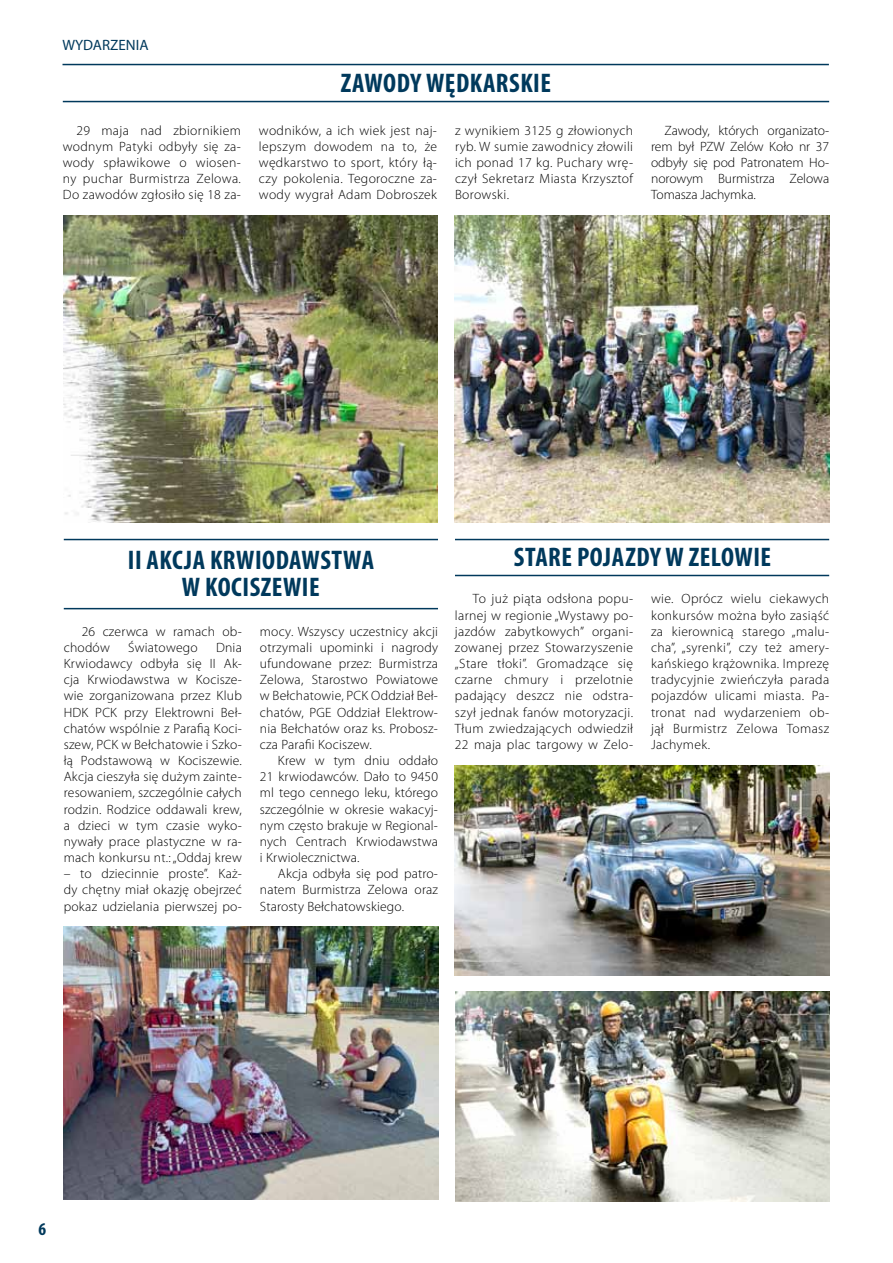
<style>
.page{position:relative;width:893px;height:1263px;background:#fff}
.page>*{position:absolute;margin:0;border:0;box-sizing:border-box;transform-origin:0 0}
.t1{font:700 condensed 27px/27px "Myriad Pro";letter-spacing:.02em;color:#00395c;text-align:center}
.t2{font:700 condensed 18px "Myriad Pro";color:#00395c}
.t3{font:15px "Myriad Pro";color:#00395c}
.t4{font:300 13.5px/16.2px "Myriad Pro";letter-spacing:.015em;color:#000;text-align:justify}
</style>
<div class="page">
<img style="left:455px;top:216px;width:374px;height:307px">
<img style="left:64px;top:927px;width:374px;height:272px">
<hr style="left:64px;top:608px;width:374px;height:1px;background:#00395c">
<hr style="left:64px;top:539px;width:374px;height:1px;background:#00395c">
<hr style="left:63px;top:64px;width:766px;height:1px;background:#00395c">
<img style="left:64px;top:215px;width:374px;height:308px">
<hr style="left:455px;top:575px;width:374px;height:1px;background:#00395c">
<hr style="left:455px;top:539px;width:374px;height:1px;background:#00395c">
<img style="left:455px;top:765px;width:374px;height:210px">
<hr style="left:63px;top:101px;width:766px;height:1px;background:#00395c">
<img style="left:455px;top:991px;width:374px;height:210px">
<p class="t3" style="left:63px;top:35px;width:88px">WYDARZENIA</p>
<h1 class="t1" style="left:341px;top:69px;width:212px">ZAWODY WĘDKARSKIE</h1>
<p class="t4" style="left:63px;top:122px;width:180px;text-indent:13px">29 maja nad zbiornikiem wodnym Patyki odbyły się za&shy;wody spławikowe o wiosen&shy;ny puchar Burmistrza Zelowa.<br>Do zawodów zgłosiło się 18 za-</p>
<p class="t4" style="left:259px;top:122px;width:180px">wodników, a ich wiek jest naj&shy;lepszym dowodem na to, że wędkarstwo to sport, który łą&shy;czy pokolenia. Tegoroczne za&shy;wody wygrał Adam Dobroszek</p>
<p class="t4" style="left:455px;top:122px;width:180px">z wynikiem 3125 g złowionych ryb. W sumie zawodnicy złowili ich ponad 17 kg. Puchary wrę&shy;czył Sekretarz Miasta Krzysztof Borowski.</p>
<p class="t4" style="left:651px;top:122px;width:180px;text-indent:13px">Zawody, których organizato&shy;rem był PZW Zelów Koło nr 37 odbyły się pod Patronatem Ho&shy;norowym Burmistrza Zelowa Tomasza Jachymka.</p>
<h1 class="t1" style="left:128px;top:545px;width:247px">II AKCJA KRWIODAWSTWA<br>W KOCISZEWIE</h1>
<p class="t4" style="left:64px;top:623px;width:180px;text-indent:18px">26 czerwca w ramach ob&shy;chodów</p>
<p class="t4" style="left:260px;top:623px;width:180px">mocy. Wszyscy uczestnicy akcji otrzymali upominki i nagrody ufundowane przez: Burmistrza Zelowa, Starostwo Powiatowe w Bełchatowie, PCK Oddział Beł&shy;chatów, PGE Oddział Elektrow&shy;nia Bełchatów oraz ks. Probosz&shy;cza Parafii Kociszew.</p>
<p class="t4" style="left:260px;top:753px;width:180px;text-indent:18px">Krew w tym dniu oddało 21 krwiodawców. Dało to 9450 ml tego cennego leku, którego szczególnie w okresie wakacyj&shy;nym często brakuje w Regional&shy;nych Centrach Krwiodawstwa i Krwiolecznictwa.</p>
<p class="t4" style="left:260px;top:866px;width:180px;text-indent:18px">Akcja odbyła się pod patro&shy;natem Burmistrza Zelowa oraz Starosty Bełchatowskiego.</p>
<p class="t4" style="left:128px;top:639px;width:71px">Światowego</p>
<p class="t4" style="left:64px;top:639px;width:180px;text-indent:152px">Dnia Krwiodawcy odbyła się II Ak&shy;cja Krwiodawstwa w Kocisze&shy;wie zorganizowana przez Klub HDK PCK przy Elektrowni Beł&shy;chatów wspólnie z Parafią Koci&shy;szew, PCK w Bełchatowie i Szko&shy;łą Podstawową w Kociszewie.<br>Akcja cieszyła się dużym zainte&shy;resowaniem, szczególnie całych rodzin. Rodzice oddawali krew, a dzieci w tym czasie wyko&shy;nywały prace plastyczne w ra&shy;mach konkursu nt.: „Oddaj krew</p>
<p class="t4" style="left:64px;top:866px;width:180px">– to dziecinnie proste”. Każ&shy;dy chętny miał okazję obejrzeć pokaz udzielania pierwszej po-</p>
<h1 class="t1" style="left:514px;top:543px;width:259px">STARE POJAZDY W ZELOWIE</h1>
<p class="t4" style="left:455px;top:591px;width:180px;text-indent:18px">To już piąta odsłona popu&shy;larnej w regionie „Wystawy po&shy;jazdów zabytkowych” organi&shy;zowanej przez Stowarzyszenie „Stare tłoki”. Gromadzące się czarne chmury i przelotnie padający deszcz nie odstra&shy;szył jednak fanów motoryzacji.<br>Tłum zwiedzających odwiedził 22 maja plac targowy w Zelo-</p>
<p class="t4" style="left:651px;top:591px;width:180px">wie. Oprócz wielu ciekawych konkursów można było zasiąść za kierownicą starego „malu&shy;cha”, „syrenki”, czy też amery&shy;kańskiego krążownika. Imprezę tradycyjnie zwieńczyła parada pojazdów ulicami miasta. Pa&shy;tronat nad wydarzeniem ob&shy;jął Burmistrz Zelowa Tomasz Jachymek.</p>
<h2 class="t2" style="left:39px;top:1218px;width:9px">6</h2>
</div>
